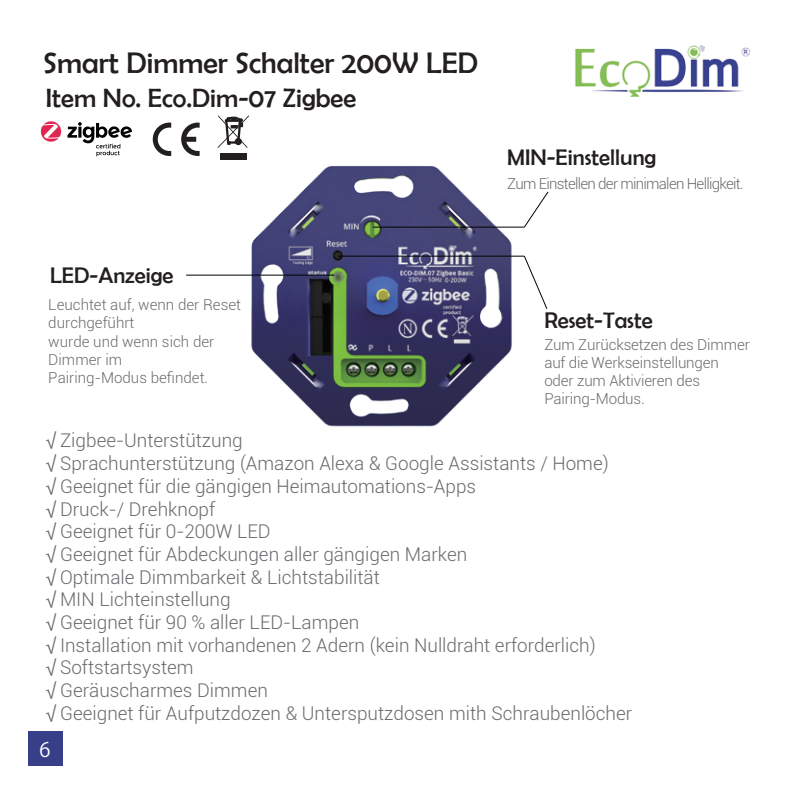
<style>
.page{position:relative;width:794px;height:794px;background:#fff}
.page>*{position:absolute;margin:0;border:0;box-sizing:border-box;transform-origin:0 0}
.t1{font:30px "Berlin Sans FB";color:#231f20}
.t2{font:26.4px "Berlin Sans FB";color:#231f20}
.t3{font:22.8px "Berlin Sans FB";color:#231f20}
.t4{font:20px "Koz Go Pr 6 N";color:#fff}
.t5{font:300 18.8px/22.8px "Roboto";color:#686a6d}
.t6{font:300 15.2px/18px "Roboto";letter-spacing:-.01em;color:#686a6d}
.t7{font:300 15.2px "Roboto";letter-spacing:-.05em;color:#686a6d}
.s1{font-family:"Myriad Pro";font-weight:400}
</style>
<div class="page">
<img style="left:96px;top:96px;width:544px;height:331px">
<svg style="left:153px;top:123px;width:18px;height:33px"></svg>
<svg style="left:181px;top:123px;width:19px;height:33px"></svg>
<div style="left:220px;top:153px;width:26px;height:7px;background:#231f20"></div>
<svg style="left:217px;top:115px;width:32px;height:33px"></svg>
<hr style="left:186px;top:274px;width:148px;height:2px;background:#030303">
<hr style="left:338px;top:255px;width:186px;height:2px;background:#030303">
<svg style="left:67px;top:122px;width:65px;height:34px"></svg>
<svg style="left:41px;top:121px;width:20px;height:21px"></svg>
<svg style="left:524px;top:256px;width:23px;height:53px"></svg>
<hr style="left:373px;top:226px;width:151px;height:2px;background:#030303">
<svg style="left:524px;top:191px;width:24px;height:37px"></svg>
<div style="left:28px;top:731px;width:34px;height:34px;background:#373f88"></div>
<img style="left:575px;top:45px;width:175px;height:51px">
<h1 class="t1" style="left:43px;top:46px;width:436px">Smart Dimmer Schalter 200W LED</h1>
<h2 class="t2" style="left:46px;top:83px;width:312px">Item No. Eco.Dim-07 Zigbee</h2>
<p class="t3" style="left:50px;top:263px;width:125px">LED-Anzeige</p>
<p class="t6" style="left:48px;top:295px;width:194px">Leuchtet auf, wenn der Reset durchgeführt<br>wurde und wenn sich der<br>Dimmer im<br>Pairing-Modus befindet.</p>
<p class="t3" style="left:507px;top:144px;width:151px">MIN-Einstellung</p>
<p class="t7" style="left:507px;top:173px;width:238px">Zum Einstellen der minimalen Helligkeit.</p>
<p class="t3" style="left:544px;top:307px;width:110px">Reset-Taste</p>
<p class="t6" style="left:544px;top:335px;width:207px">Zum Zurücksetzen des Dimmer auf die Werkseinstellungen oder zum Aktivieren des<br>Pairing-Modus.</p>
<p class="t5" style="left:45px;top:429px;width:588px"><span class="s1">√</span> Zigbee-Unterstützung<br><span class="s1">√</span> Sprachunterstützung (Amazon Alexa &amp; Google Assistants / Home)<br><span class="s1">√</span> Geeignet für die gängigen Heimautomations-Apps<br><span class="s1">√</span> Druck-/ Drehknopf<br><span class="s1">√</span> Geeignet für 0-200W LED<br><span class="s1">√</span> Geeignet für Abdeckungen aller gängigen Marken<br><span class="s1">√</span> Optimale Dimmbarkeit &amp; Lichtstabilität<br><span class="s1">√</span> MIN Lichteinstellung<br><span class="s1">√</span> Geeignet für 90 % aller LED-Lampen<br><span class="s1">√</span> Installation mit vorhandenen 2 Adern (kein Nulldraht erforderlich)<br><span class="s1">√</span> Softstartsystem<br><span class="s1">√</span> Geräuscharmes Dimmen<br><span class="s1">√</span> Geeignet für Aufputzdozen &amp; Untersputzdosen mith Schraubenlöcher</p>
<p class="t4" style="left:40px;top:738px;width:13px">6</p>
</div>
